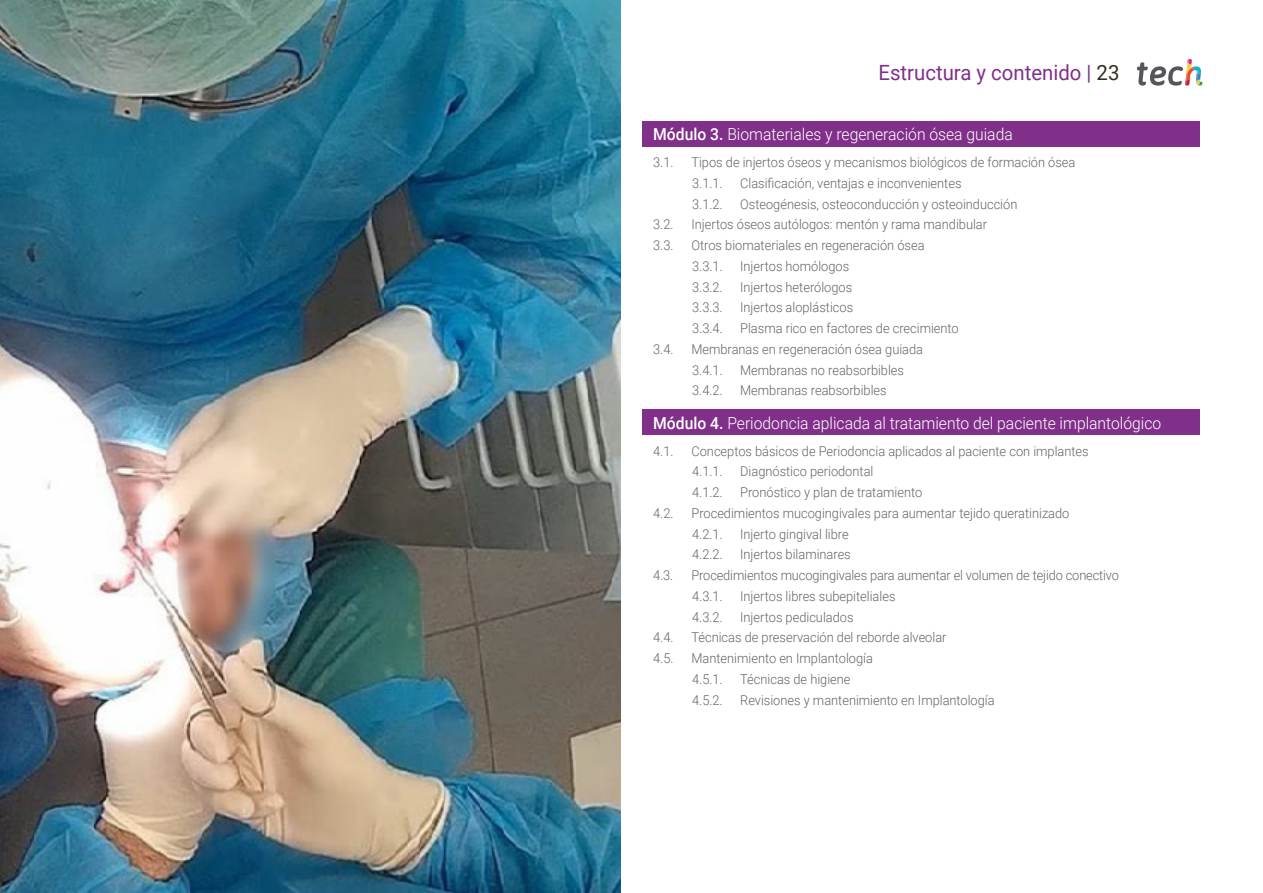
<style>
.page{position:relative;width:1263px;height:893px;background:#fff}
.page>*{position:absolute;margin:0;border:0;box-sizing:border-box;transform-origin:0 0}
.t1{font:21px "Roboto";color:#813089}
.t2{font:300 16.5px "Roboto";color:#fff;scale:.95 1}
.t3{font:300 13.5px/20.7px "Roboto";color:#61646a;scale:.95 1}
.s1{color:#312e20}
.s2{font-weight:500}
</style>
<div class="page">
<img style="left:0;top:0;width:621px;height:893px">
<div style="left:642px;top:121px;width:557px;height:25px;background:#813089"></div>
<div style="left:642px;top:410px;width:557px;height:25px;background:#813089"></div>
<svg style="left:1137px;top:59px;width:65px;height:27px"></svg>
<h1 class="t1" style="left:878px;top:57px;width:242px">Estructura y contenido | <span class="s1">23</span></h1>
<p class="t2" style="left:653px;top:123px;width:380px"><span class="s2">Módulo 3.</span> Biomateriales y regeneración ósea guiada</p>
<p class="t3" style="left:653px;top:151px;width:23px">3.1.</p>
<p class="t3" style="left:691px;top:151px;width:406px">Tipos de injertos óseos y mecanismos biológicos de formación ósea<br>3.1.1.</p>
<p class="t3" style="left:740px;top:172px;width:234px">Clasificación, ventajas e inconvenientes</p>
<p class="t3" style="left:692px;top:193px;width:34px">3.1.2.</p>
<p class="t3" style="left:740px;top:193px;width:293px">Osteogénesis, osteoconducción y osteoinducción</p>
<p class="t3" style="left:653px;top:214px;width:23px">3.2.</p>
<p class="t3" style="left:691px;top:214px;width:313px">Injertos óseos autólogos: mentón y rama mandibular</p>
<p class="t3" style="left:653px;top:234px;width:23px">3.3.</p>
<p class="t3" style="left:691px;top:234px;width:247px">Otros biomateriales en regeneración ósea<br>3.3.1.</p>
<p class="t3" style="left:740px;top:255px;width:116px">Injertos homólogos</p>
<p class="t3" style="left:692px;top:276px;width:34px">3.3.2.</p>
<p class="t3" style="left:740px;top:276px;width:119px">Injertos heterólogos</p>
<p class="t3" style="left:692px;top:297px;width:34px">3.3.3.</p>
<p class="t3" style="left:740px;top:297px;width:120px">Injertos aloplásticos</p>
<p class="t3" style="left:692px;top:317px;width:34px">3.3.4.</p>
<p class="t3" style="left:740px;top:317px;width:232px">Plasma rico en factores de crecimiento</p>
<p class="t3" style="left:653px;top:338px;width:23px">3.4.</p>
<p class="t3" style="left:691px;top:338px;width:245px">Membranas en regeneración ósea guiada<br>3.4.1.</p>
<p class="t3" style="left:740px;top:359px;width:174px">Membranas no reabsorbibles</p>
<p class="t3" style="left:692px;top:380px;width:34px">3.4.2.</p>
<p class="t3" style="left:740px;top:380px;width:156px">Membranas reabsorbibles</p>
<p class="t2" style="left:653px;top:411px;width:536px"><span class="s2">Módulo 4.</span> Periodoncia aplicada al tratamiento del paciente implantológico</p>
<p class="t3" style="left:653px;top:440px;width:23px">4.1.</p>
<p class="t3" style="left:691px;top:440px;width:420px">Conceptos básicos de Periodoncia aplicados al paciente con implantes<br>4.1.1.</p>
<p class="t3" style="left:740px;top:461px;width:142px">Diagnóstico periodontal</p>
<p class="t3" style="left:692px;top:481px;width:34px">4.1.2.</p>
<p class="t3" style="left:740px;top:481px;width:193px">Pronóstico y plan de tratamiento</p>
<p class="t3" style="left:653px;top:502px;width:23px">4.2.</p>
<p class="t3" style="left:691px;top:502px;width:399px">Procedimientos mucogingivales para aumentar tejido queratinizado<br>4.2.1.</p>
<p class="t3" style="left:740px;top:523px;width:116px">Injerto gingival libre</p>
<p class="t3" style="left:692px;top:544px;width:34px">4.2.2.</p>
<p class="t3" style="left:740px;top:544px;width:118px">Injertos bilaminares</p>
<p class="t3" style="left:653px;top:564px;width:23px">4.3.</p>
<p class="t3" style="left:691px;top:564px;width:452px">Procedimientos mucogingivales para aumentar el volumen de tejido conectivo<br>4.3.1.</p>
<p class="t3" style="left:740px;top:585px;width:165px">Injertos libres subepiteliales</p>
<p class="t3" style="left:692px;top:606px;width:34px">4.3.2.</p>
<p class="t3" style="left:740px;top:606px;width:121px">Injertos pediculados</p>
<p class="t3" style="left:653px;top:627px;width:23px">4.4.</p>
<p class="t3" style="left:691px;top:627px;width:270px">Técnicas de preservación del reborde alveolar</p>
<p class="t3" style="left:653px;top:647px;width:23px">4.5.</p>
<p class="t3" style="left:691px;top:647px;width:192px">Mantenimiento en Implantología<br>4.5.1.</p>
<p class="t3" style="left:740px;top:668px;width:118px">Técnicas de higiene</p>
<p class="t3" style="left:692px;top:689px;width:34px">4.5.2.</p>
<p class="t3" style="left:740px;top:689px;width:269px">Revisiones y mantenimiento en Implantología</p>
</div>
